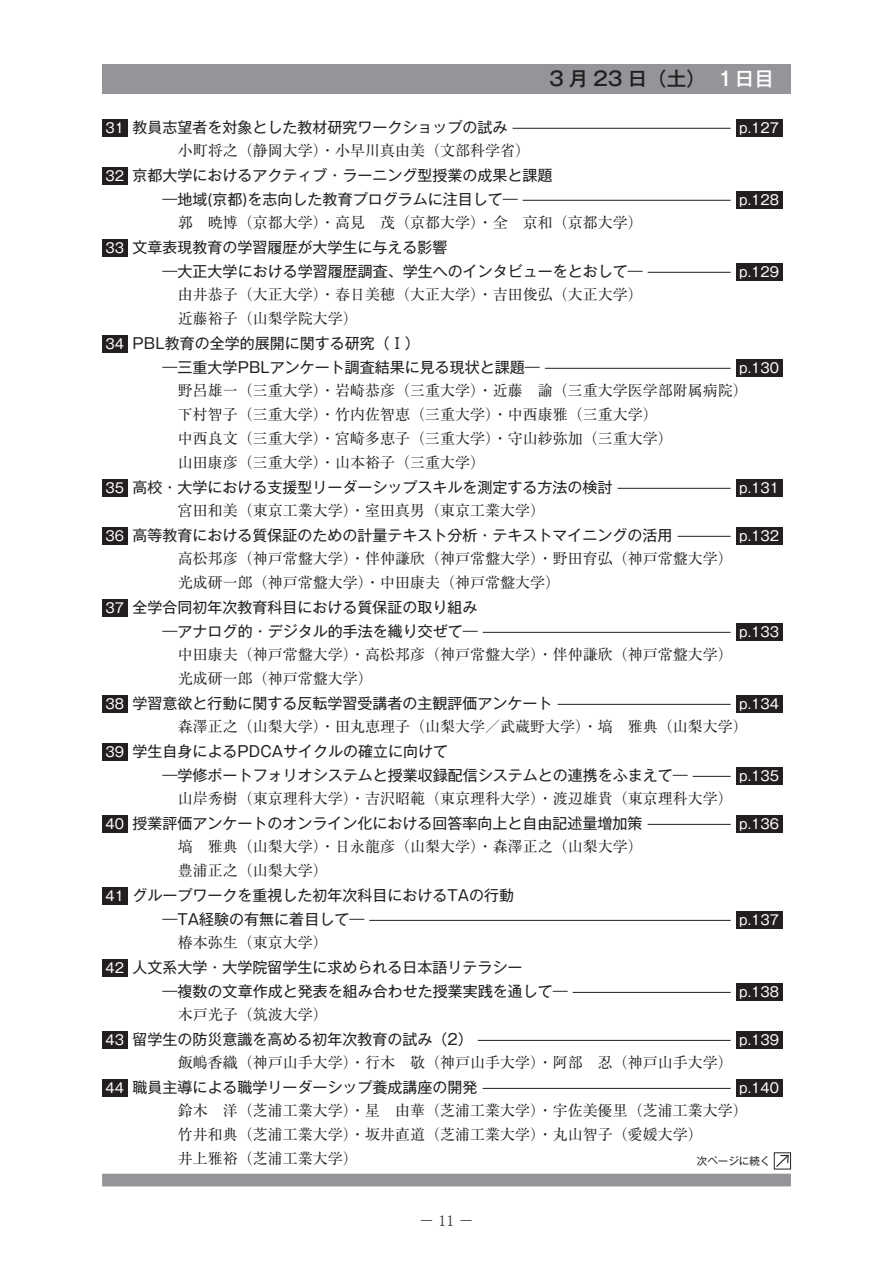
<style>
.page{position:relative;width:893px;height:1263px;background:#fff}
.page>*{position:absolute;margin:0;border:0;box-sizing:border-box;transform-origin:0 0}
.t1{font:500 19.5px "Gothic MB101 Pro";color:#231f20}
.t2{font:15.75px "MS Mincho";color:#231f20}
.t3{font:15px/24px "Ryumin Pro";color:#231f20}
.t4{font:15px/24px "Gothic MB101 Pro";color:#231f20}
.t5{font:13.5px "Gothic MB101 Pro";color:#fff}
.t6{font:10.5px "Gothic MB101 Pro";color:#231f20}
.s1{color:#fff}
.s2{font-size:13.5px;color:#fff}
</style>
<div class="page">
<div style="left:102px;top:119px;width:26px;height:17px;background:#231f20"></div>
<hr style="left:513px;top:128px;width:218px;height:1px;background:#231f20">
<div style="left:736px;top:119px;width:46px;height:17px;background:#231f20"></div>
<div style="left:102px;top:167px;width:26px;height:17px;background:#231f20"></div>
<hr style="left:523px;top:200px;width:208px;height:1px;background:#231f20">
<div style="left:736px;top:191px;width:46px;height:17px;background:#231f20"></div>
<div style="left:102px;top:239px;width:26px;height:17px;background:#231f20"></div>
<hr style="left:648px;top:272px;width:83px;height:1px;background:#231f20">
<div style="left:736px;top:263px;width:46px;height:17px;background:#231f20"></div>
<div style="left:102px;top:335px;width:26px;height:17px;background:#231f20"></div>
<hr style="left:545px;top:368px;width:186px;height:1px;background:#231f20">
<div style="left:736px;top:359px;width:46px;height:17px;background:#231f20"></div>
<div style="left:102px;top:479px;width:26px;height:17px;background:#231f20"></div>
<hr style="left:618px;top:488px;width:113px;height:1px;background:#231f20">
<div style="left:736px;top:479px;width:46px;height:17px;background:#231f20"></div>
<div style="left:102px;top:527px;width:26px;height:17px;background:#231f20"></div>
<hr style="left:678px;top:536px;width:53px;height:1px;background:#231f20">
<div style="left:736px;top:527px;width:46px;height:17px;background:#231f20"></div>
<div style="left:102px;top:599px;width:26px;height:17px;background:#231f20"></div>
<hr style="left:483px;top:632px;width:248px;height:1px;background:#231f20">
<div style="left:736px;top:623px;width:46px;height:17px;background:#231f20"></div>
<div style="left:102px;top:695px;width:26px;height:17px;background:#231f20"></div>
<hr style="left:558px;top:704px;width:173px;height:1px;background:#231f20">
<div style="left:736px;top:695px;width:46px;height:17px;background:#231f20"></div>
<div style="left:102px;top:743px;width:26px;height:17px;background:#231f20"></div>
<hr style="left:693px;top:776px;width:38px;height:1px;background:#231f20">
<div style="left:736px;top:767px;width:46px;height:17px;background:#231f20"></div>
<div style="left:102px;top:815px;width:26px;height:17px;background:#231f20"></div>
<hr style="left:648px;top:824px;width:83px;height:1px;background:#231f20">
<div style="left:736px;top:815px;width:46px;height:17px;background:#231f20"></div>
<div style="left:102px;top:887px;width:26px;height:17px;background:#231f20"></div>
<hr style="left:369px;top:920px;width:362px;height:1px;background:#231f20">
<div style="left:736px;top:911px;width:46px;height:17px;background:#231f20"></div>
<div style="left:102px;top:959px;width:26px;height:17px;background:#231f20"></div>
<hr style="left:573px;top:992px;width:158px;height:1px;background:#231f20">
<div style="left:736px;top:983px;width:46px;height:17px;background:#231f20"></div>
<div style="left:102px;top:1031px;width:26px;height:17px;background:#231f20"></div>
<hr style="left:478px;top:1040px;width:253px;height:1px;background:#231f20">
<div style="left:736px;top:1031px;width:46px;height:17px;background:#231f20"></div>
<div style="left:102px;top:1079px;width:26px;height:17px;background:#231f20"></div>
<hr style="left:483px;top:1088px;width:248px;height:1px;background:#231f20">
<div style="left:736px;top:1079px;width:46px;height:17px;background:#231f20"></div>
<svg style="left:776px;top:1154px;width:13px;height:13px"></svg>
<div style="left:774px;top:1152px;width:17px;height:17px;border:1px solid #231f20"></div>
<div style="left:102px;top:64px;width:689px;height:30px;background:#939598"></div>
<div style="left:102px;top:1174px;width:689px;height:12px;background:#939598"></div>
<h1 class="t1" style="left:549px;top:62px;width:226px">3 月 23 日（土）　<span class="s1">１日目</span></h1>
<p class="t4" style="left:106px;top:113px;width:403px"><span class="s2">31</span> 教員志望者を対象とした教材研究ワークショップの試み</p>
<p class="t5" style="left:739px;top:116px;width:41px">p.127</p>
<p class="t3" style="left:178px;top:138px;width:354px">小町将之（静岡大学）・小早川真由美（文部科学省）</p>
<p class="t4" style="left:163px;top:161px;width:391px;text-indent:-57px"><span class="s2">32</span> 京都大学におけるアクティブ・ラーニング型授業の成果と課題―地域(京都)を志向した教育プログラムに注目して―</p>
<p class="t5" style="left:739px;top:188px;width:41px">p.128</p>
<p class="t3" style="left:178px;top:210px;width:466px">郭　暁博（京都大学）・高見　茂（京都大学）・全　京和（京都大学）</p>
<p class="t4" style="left:163px;top:233px;width:481px;text-indent:-57px"><span class="s2">33</span> 文章表現教育の学習履歴が大学生に与える影響<br>―大正大学における学習履歴調査、学生へのインタビューをとおして―</p>
<p class="t3" style="left:178px;top:282px;width:466px">由井恭子（大正大学）・春日美穂（大正大学）・吉田俊弘（大正大学）近藤裕子（山梨学院大学）</p>
<p class="t4" style="left:163px;top:329px;width:379px;text-indent:-57px"><span class="s2">34</span> PBL教育の全学的展開に関する研究（Ⅰ）<br>―三重大学PBLアンケート調査結果に見る現状と課題―</p>
<p class="t5" style="left:739px;top:260px;width:41px">p.129</p>
<p class="t5" style="left:739px;top:356px;width:41px">p.130</p>
<p class="t3" style="left:178px;top:378px;width:571px">野呂雄一（三重大学）・岩崎恭彦（三重大学）・近藤　諭（三重大学医学部附属病院）下村智子（三重大学）・竹内佐智恵（三重大学）・中西康雅（三重大学）<br>中西良文（三重大学）・宮崎多恵子（三重大学）・守山紗弥加（三重大学）<br>山田康彦（三重大学）・山本裕子（三重大学）</p>
<p class="t4" style="left:106px;top:473px;width:508px"><span class="s2">35</span> 高校・大学における支援型リーダーシップスキルを測定する方法の検討</p>
<p class="t5" style="left:739px;top:476px;width:41px">p.131</p>
<p class="t3" style="left:178px;top:498px;width:369px">宮田和美（東京工業大学）・室田真男（東京工業大学）</p>
<p class="t4" style="left:106px;top:521px;width:568px"><span class="s2">36</span> 高等教育における質保証のための計量テキスト分析・テキストマイニングの活用</p>
<p class="t5" style="left:739px;top:524px;width:41px">p.132</p>
<p class="t3" style="left:178px;top:546px;width:556px">高松邦彦（神戸常盤大学）・伴仲謙欣（神戸常盤大学）・野田育弘（神戸常盤大学）光成研一郎（神戸常盤大学）・中田康夫（神戸常盤大学）</p>
<p class="t4" style="left:106px;top:593px;width:374px;text-align:right"><span class="s2">37</span> 全学合同初年次教育科目における質保証の取り組み―アナログ的・デジタル的手法を織り交ぜて―</p>
<p class="t5" style="left:739px;top:620px;width:41px">p.133</p>
<p class="t3" style="left:178px;top:642px;width:556px">中田康夫（神戸常盤大学）・高松邦彦（神戸常盤大学）・伴仲謙欣（神戸常盤大学）光成研一郎（神戸常盤大学）</p>
<p class="t4" style="left:106px;top:689px;width:448px"><span class="s2">38</span> 学習意欲と行動に関する反転学習受講者の主観評価アンケート</p>
<p class="t5" style="left:739px;top:692px;width:41px">p.134</p>
<p class="t3" style="left:178px;top:714px;width:571px">森澤正之（山梨大学）・田丸恵理子（山梨大学／武蔵野大学）・塙　雅典（山梨大学）</p>
<p class="t4" style="left:163px;top:737px;width:526px;text-indent:-57px"><span class="s2">39</span> 学生自身によるPDCAサイクルの確立に向けて<br>―学修ポートフォリオシステムと授業収録配信システムとの連携をふまえて―</p>
<p class="t5" style="left:739px;top:764px;width:41px">p.135</p>
<p class="t3" style="left:178px;top:786px;width:556px">山岸秀樹（東京理科大学）・吉沢昭範（東京理科大学）・渡辺雄貴（東京理科大学）</p>
<p class="t4" style="left:106px;top:809px;width:538px"><span class="s2">40</span> 授業評価アンケートのオンライン化における回答率向上と自由記述量増加策</p>
<p class="t5" style="left:739px;top:812px;width:41px">p.136</p>
<p class="t3" style="left:178px;top:834px;width:466px">塙　雅典（山梨大学）・日永龍彦（山梨大学）・森澤正之（山梨大学）豊浦正之（山梨大学）</p>
<p class="t4" style="left:163px;top:881px;width:353px;text-indent:-57px"><span class="s2">41</span> グループワークを重視した初年次科目におけるTAの行動―TA経験の有無に着目して―</p>
<p class="t5" style="left:739px;top:908px;width:41px">p.137</p>
<p class="t3" style="left:178px;top:930px;width:151px">椿本弥生（東京大学）</p>
<p class="t4" style="left:163px;top:953px;width:406px;text-indent:-57px"><span class="s2">42</span> 人文系大学・大学院留学生に求められる日本語リテラシー<br>―複数の文章作成と発表を組み合わせた授業実践を通して―</p>
<p class="t5" style="left:739px;top:980px;width:41px">p.138</p>
<p class="t3" style="left:178px;top:1002px;width:151px">木戸光子（筑波大学）</p>
<p class="t4" style="left:106px;top:1025px;width:369px"><span class="s2">43</span> 留学生の防災意識を高める初年次教育の試み（2）</p>
<p class="t5" style="left:739px;top:1028px;width:41px">p.139</p>
<p class="t3" style="left:178px;top:1050px;width:556px">飯嶋香織（神戸山手大学）・行木　敬（神戸山手大学）・阿部　忍（神戸山手大学）</p>
<p class="t4" style="left:106px;top:1073px;width:373px"><span class="s2">44</span> 職員主導による職学リーダーシップ養成講座の開発</p>
<p class="t5" style="left:739px;top:1076px;width:41px">p.140</p>
<p class="t3" style="left:178px;top:1098px;width:571px">鈴木　洋（芝浦工業大学）・星　由華（芝浦工業大学）・宇佐美優里（芝浦工業大学）竹井和典（芝浦工業大学）・坂井直道（芝浦工業大学）・丸山智子（愛媛大学）<br>井上雅裕（芝浦工業大学）</p>
<p class="t6" style="left:697px;top:1152px;width:75px">次ページに続く</p>
<p class="t2" style="left:419px;top:1212px;width:57px">－11－</p>
</div>
